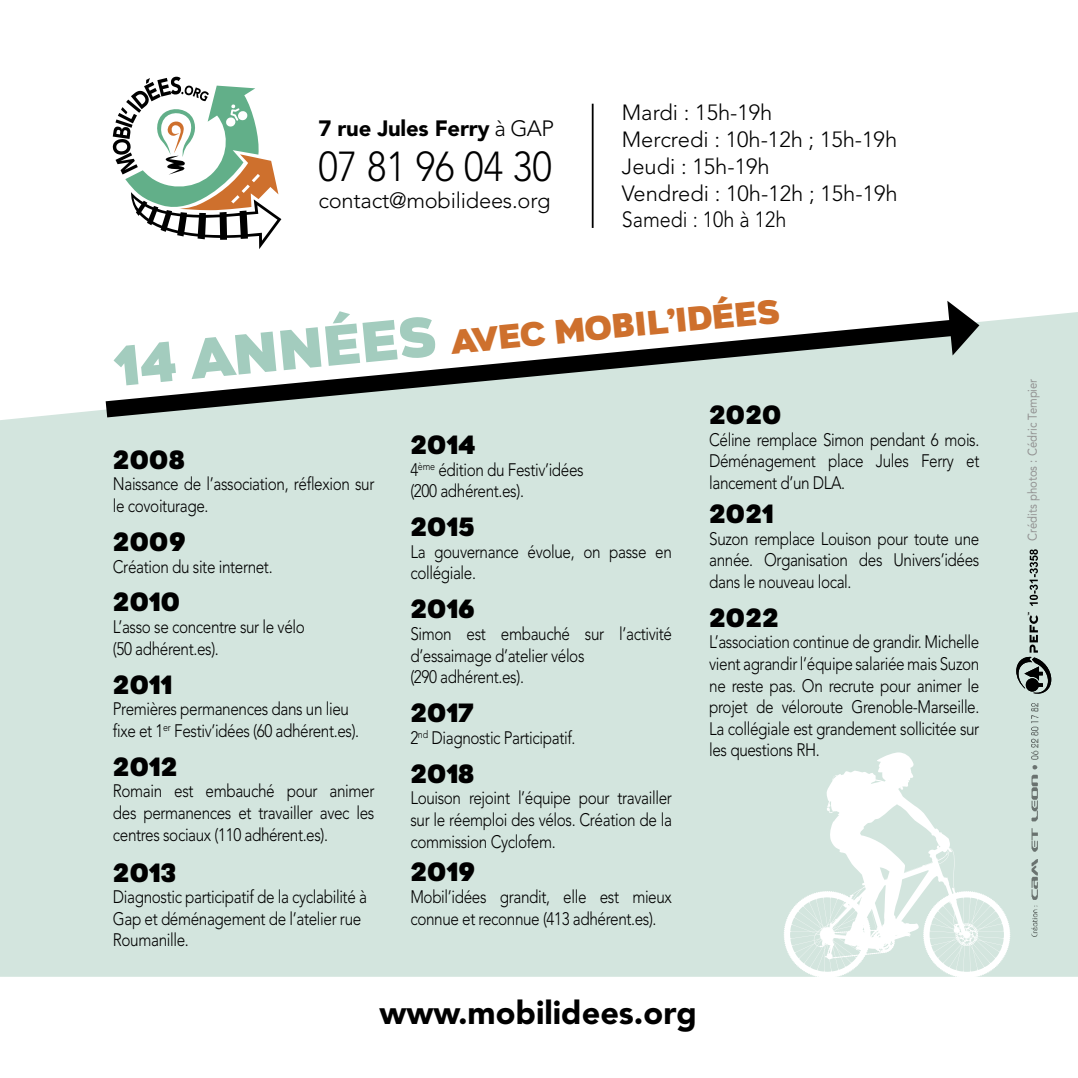
<style>
.page{position:relative;width:1078px;height:1078px;background:#fff}
.page>*{position:absolute;margin:0;border:0;box-sizing:border-box;transform-origin:0 0}
.t1{font:54px "Gretaros";color:#a3ccbe}
.t2{font:300 41.6px "Avenir";color:#000;scale:.9 1}
.t3{font:900 32.4px "Avenir";color:#000}
.t4{font:32.4px "Gretaros";color:#ce702d}
.t5{font:25.2px "Gretaros";color:#000}
.t6{font:900 22px "Avenir";letter-spacing:-.01em;color:#000}
.t7{font:300 21.8px/26.8px "Avenir";color:#000}
.t8{font:300 18px/21.6px "Avenir";letter-spacing:-.025em;color:#000;scale:.85 1}
.t9{font:12.6px "Avenir";color:#939393;scale:.9 1}
.s1{font-weight:300}
</style>
<div class="page">
<div style="left:0;top:312px;width:1077px;height:664px;background:#d3e5de"></div>
<svg style="left:89px;top:312px;width:890px;height:115px"></svg>
<svg style="left:947px;top:301px;width:32px;height:54px"></svg>
<img style="left:1030px;top:703px;width:9px;height:233px">
<hr style="left:591px;top:104px;width:2px;height:124px;background:#000">
<svg style="left:113px;top:77px;width:168px;height:172px"></svg>
<svg style="left:1029px;top:549px;width:8px;height:56px"></svg>
<svg style="left:1016px;top:612px;width:35px;height:83px"></svg>
<svg style="left:783px;top:752px;width:227px;height:225px;fill:#d3e5de"></svg>
<p class="t6" style="left:318px;top:115px;width:237px">7 rue Jules Ferry <span class="s1">à GAP</span></p>
<h2 class="t2" style="left:318px;top:142px;width:261px">07 81 96 04 30</h2>
<p class="t7" style="left:318px;top:186px;width:233px">contact@mobilidees.org</p>
<p class="t7" style="left:621px;top:99px;width:277px">Mardi : 15h-19h<br>Mercredi : 10h-12h ; 15h-19h<br>Jeudi : 15h-19h<br>Vendredi : 10h-12h ; 15h-19h<br>Samedi : 10h à 12h</p>
<h1 class="t1" style="left:111px;top:330px;width:324px;rotate:-5deg">14 années</h1>
<h3 class="t4" style="left:449px;top:323px;width:331px;rotate:-6deg">AVEC Mobil’idées</h3>
<h3 class="t5" style="left:113px;top:443px;width:73px">2008</h3>
<p class="t8" style="left:113px;top:473px;width:309px">Naissance de l’association, réflexion sur le covoiturage.</p>
<h3 class="t5" style="left:113px;top:525px;width:74px">2009</h3>
<p class="t8" style="left:113px;top:555px;width:189px">Création du site internet.</p>
<h3 class="t5" style="left:113px;top:585px;width:69px">2010</h3>
<p class="t8" style="left:113px;top:616px;width:227px">L’asso se concentre sur le vélo (50 adhérent.es).</p>
<h3 class="t5" style="left:113px;top:668px;width:61px">2011</h3>
<p class="t8" style="left:113px;top:698px;width:291px">Premières permanences dans un lieu fixe et 1<sup>er</sup> Festiv’idées (60 adhérent.es).</p>
<h3 class="t5" style="left:113px;top:750px;width:66px">2012</h3>
<p class="t8" style="left:113px;top:780px;width:309px;text-align:justify">Romain est embauché pour animer des permanences et travailler avec les centres sociaux (110 adhérent.es).</p>
<h3 class="t5" style="left:113px;top:855px;width:65px">2013</h3>
<p class="t8" style="left:113px;top:886px;width:300px">Diagnostic participatif de la cyclabilité à<br>Gap et déménagement de l’atelier rue<br>Roumanille.</p>
<h3 class="t5" style="left:410px;top:428px;width:67px">2014</h3>
<p class="t8" style="left:410px;top:458px;width:205px">4<sup>ème</sup> édition du Festiv’idées (200 adhérent.es).</p>
<h3 class="t5" style="left:410px;top:510px;width:66px">2015</h3>
<p class="t8" style="left:410px;top:540px;width:309px">La gouvernance évolue, on passe en collégiale.</p>
<h3 class="t5" style="left:410px;top:592px;width:66px">2016</h3>
<p class="t8" style="left:410px;top:622px;width:309px">Simon est embauché sur l’activité d’essaimage d’atelier vélos<br>(290 adhérent.es).</p>
<h3 class="t5" style="left:410px;top:696px;width:65px">2017</h3>
<p class="t8" style="left:410px;top:726px;width:196px">2<sup>nd</sup> Diagnostic Participatif.</p>
<h3 class="t5" style="left:410px;top:757px;width:66px">2018</h3>
<p class="t8" style="left:410px;top:787px;width:309px;text-align:justify">Louison rejoint l’équipe pour travailler sur le réemploi des vélos. Création de la commission Cyclofem.</p>
<h3 class="t5" style="left:410px;top:855px;width:66px">2019</h3>
<p class="t8" style="left:410px;top:885px;width:309px">Mobil’idées grandit, elle est mieux connue et reconnue (413 adhérent.es).</p>
<h3 class="t5" style="left:709px;top:398px;width:74px">2020</h3>
<p class="t8" style="left:709px;top:428px;width:319px;text-align:justify">Céline remplace Simon pendant 6 mois.<br>Déménagement place Jules Ferry et lancement d’un DLA.</p>
<h3 class="t5" style="left:709px;top:497px;width:66px">2021</h3>
<p class="t8" style="left:709px;top:527px;width:319px;text-align:justify">Suzon remplace Louison pour toute une année. Organisation des Univers’idées dans le nouveau local.</p>
<h3 class="t5" style="left:709px;top:601px;width:71px">2022</h3>
<p class="t8" style="left:709px;top:631px;width:319px;text-align:justify">L’association continue de grandir. Michelle vient agrandir l’équipe salariée mais Suzon ne reste pas. On recrute pour animer le projet de véloroute Grenoble-Marseille.<br>La collégiale est grandement sollicitée sur les questions RH.</p>
<h3 class="t3" style="left:379px;top:992px;width:319px">www.mobilidees.org</h3>
<p class="t9" style="left:1024px;top:541px;width:182px;rotate:-90deg">Crédits photos : Cédric Tempier</p>
</div>
